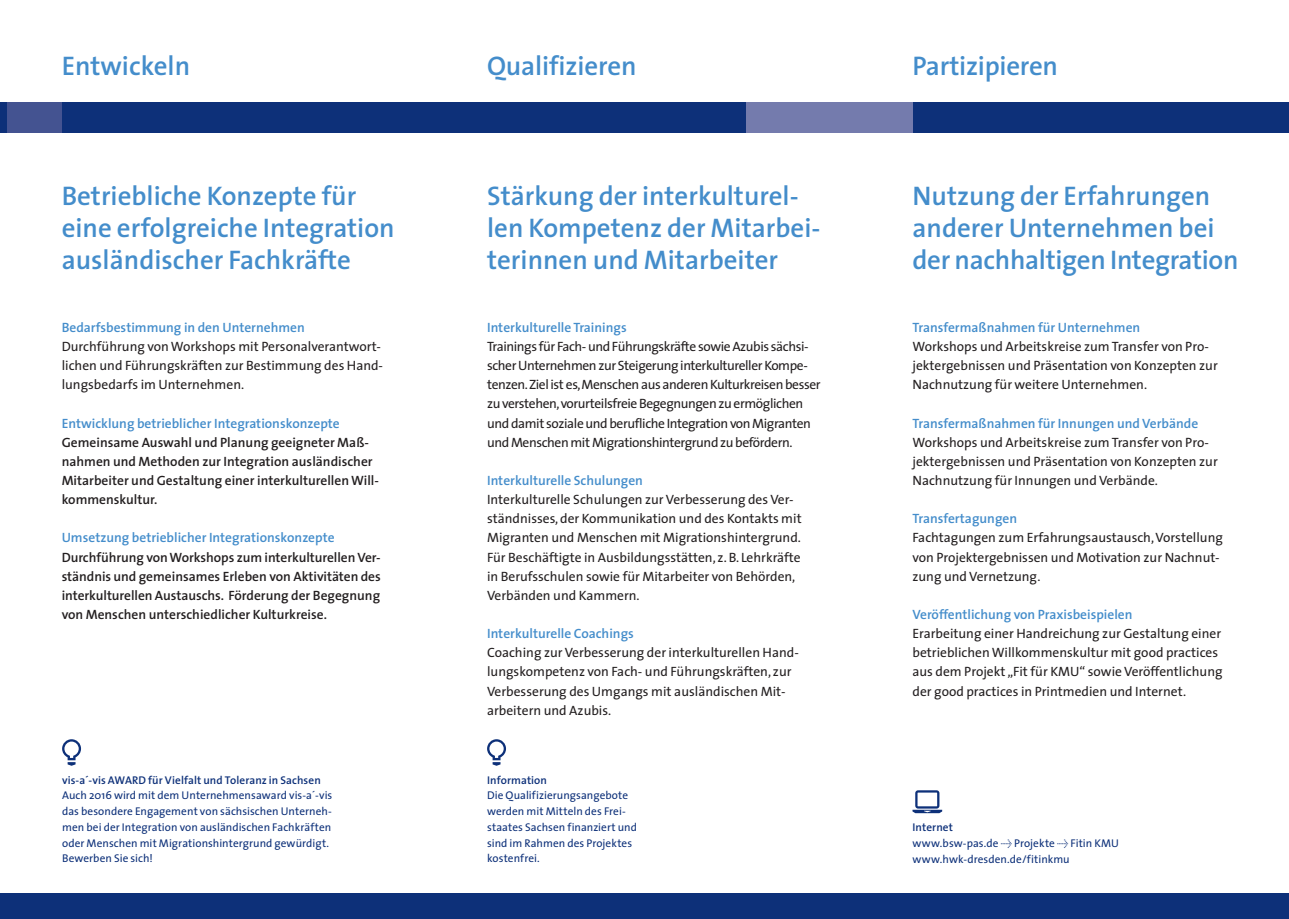
<style>
.page{position:relative;width:1289px;height:919px;background:#fff}
.page>*{position:absolute;margin:0;border:0;box-sizing:border-box;transform-origin:0 0}
.t1{font:600 27px/32.4px "The Sans";color:#448dcb}
.t2{font:13.5px/19.2px "The Sans";color:#231f20}
.t3{font:600 13.5px/19.2px "The Sans";color:#231f20}
.t4{font:600 13.5px "The Sans";color:#448dcb}
.t5{font:13.5px/19.2px "The Sans";letter-spacing:-.03em;color:#231f20}
.t6{font:11.25px/15.8px "The Sans";letter-spacing:.005em;color:#0d3079}
.t7{font:600 11.25px "The Sans";letter-spacing:.01em;color:#0d3079}
.s1{font-weight:600}
.s2{font-family:"The Sans Expert"}
</style>
<div class="page">
<div style="left:0;top:893px;width:1288px;height:25px;background:#0d3079"></div>
<div style="left:0;top:102px;width:1288px;height:30px;background:#0d3079"></div>
<div style="left:745px;top:102px;width:167px;height:30px;background:#747bad"></div>
<div style="left:8px;top:102px;width:54px;height:30px;background:#445391"></div>
<svg style="left:912px;top:790px;width:30px;height:23px"></svg>
<svg style="left:487px;top:739px;width:19px;height:26px"></svg>
<svg style="left:62px;top:739px;width:19px;height:26px"></svg>
<h1 class="t1" style="left:62px;top:49px;width:130px">Entwickeln</h1>
<h1 class="t1" style="left:62px;top:178px;width:334px">Betriebliche Konzepte für eine erfolgreiche Integration ausländischer Fachkräfte</h1>
<p class="t4" style="left:62px;top:316px;width:245px">Bedarfsbestimmung in den Unternehmen</p>
<p class="t2" style="left:62px;top:336px;width:323px">Durchführung von Workshops mit Personalverantwort&shy;lichen und Führungskräften zur Bestimmung des Hand&shy;lungsbedarfs im Unternehmen.</p>
<p class="t4" style="left:62px;top:411px;width:280px">Entwicklung betrieblicher Integrationskonzepte</p>
<p class="t3" style="left:62px;top:432px;width:319px">Gemeinsame Auswahl und Planung geeigneter Maß&shy;nahmen und Methoden zur Integration ausländischer Mitarbeiter und Gestaltung einer interkulturellen Will&shy;kommenskultur.</p>
<p class="t4" style="left:62px;top:526px;width:274px">Umsetzung betrieblicher Integrationskonzepte</p>
<p class="t3" style="left:62px;top:547px;width:321px;text-align:justify">Durchführung von Workshops zum interkulturellen Ver&shy;ständnis und gemeinsames Erleben von Aktivitäten des interkulturellen Austauschs. Förderung der Begegnung von Menschen unterschiedlicher Kulturkreise.</p>
<p class="t7" style="left:62px;top:770px;width:260px">vis-a´-vis AWARD für Vielfalt und Toleranz in Sachsen</p>
<p class="t6" style="left:62px;top:787px;width:272px">Auch 2016 wird mit dem Unternehmensaward vis-a´-vis das besondere Engagement von sächsischen Unterneh&shy;men bei der Integration von ausländischen Fachkräften oder Menschen mit Migrationshintergrund gewürdigt.<br>Bewerben Sie sich!</p>
<h1 class="t1" style="left:487px;top:49px;width:151px">Qualifizieren</h1>
<h1 class="t1" style="left:487px;top:178px;width:335px">Stärkung der interkulturel&shy;len Kompetenz der Mitarbei&shy;terinnen und Mitarbeiter</h1>
<p class="t4" style="left:487px;top:316px;width:141px">Interkulturelle Trainings</p>
<p class="t5" style="left:487px;top:336px;width:335px">Trainings für Fach- und Führungskräfte sowie Azubis sächsi&shy;scher Unternehmen zur Steigerung interkultureller Kompe&shy;tenzen. Ziel ist es, Menschen aus anderen Kulturkreisen besser zu verstehen, vorurteilsfreie Begegnungen zu ermöglichen und damit soziale und berufliche Integration von Migranten und Menschen mit Migrationshintergrund zu befördern.</p>
<p class="t4" style="left:487px;top:469px;width:157px">Interkulturelle Schulungen</p>
<p class="t2" style="left:487px;top:489px;width:316px">Interkulturelle Schulungen zur Verbesserung des Ver&shy;ständnisses, der Kommunikation und des Kontakts mit Migranten und Menschen mit Migrationshintergrund.<br>Für Beschäftigte in Ausbildungsstätten, z. B. Lehrkräfte in Berufsschulen sowie für Mitarbeiter von Behörden, Verbänden und Kammern.</p>
<p class="t4" style="left:487px;top:622px;width:148px">Interkulturelle Coachings</p>
<p class="t2" style="left:487px;top:642px;width:313px">Coaching zur Verbesserung der interkulturellen Hand&shy;lungskompetenz von Fach- und Führungskräften, zur Verbesserung des Umgangs mit ausländischen Mit&shy;arbeitern und Azubis.</p>
<p class="t7" style="left:487px;top:770px;width:61px">Information</p>
<p class="t6" style="left:487px;top:787px;width:151px">Die Qualifizierungsangebote werden mit Mitteln des Frei&shy;staates Sachsen finanziert und sind im Rahmen des Projektes kostenfrei.</p>
<h1 class="t1" style="left:912px;top:49px;width:147px">Partizipieren</h1>
<h1 class="t1" style="left:912px;top:178px;width:327px">Nutzung der Erfahrungen anderer Unternehmen bei der nachhaltigen Integration</h1>
<p class="t4" style="left:912px;top:316px;width:229px">Transfermaßnahmen für Unternehmen</p>
<p class="t2" style="left:912px;top:336px;width:307px">Workshops und Arbeitskreise zum Transfer von Pro&shy;jektergebnissen und Präsentation von Konzepten zur<br>Nachnutzung für weitere Unternehmen.</p>
<p class="t4" style="left:912px;top:411px;width:287px">Transfermaßnahmen für Innungen und Verbände</p>
<p class="t2" style="left:912px;top:432px;width:307px">Workshops und Arbeitskreise zum Transfer von Pro&shy;jektergebnissen und Präsentation von Konzepten zur<br>Nachnutzung für Innungen und Verbände.</p>
<p class="t4" style="left:912px;top:507px;width:106px">Transfertagungen</p>
<p class="t2" style="left:912px;top:528px;width:312px">Fachtagungen zum Erfahrungsaustausch, Vorstellung von Projektergebnissen und Motivation zur Nachnut&shy;zung und Vernetzung.</p>
<p class="t4" style="left:912px;top:603px;width:221px">Veröffentlichung von Praxisbeispielen</p>
<p class="t2" style="left:912px;top:623px;width:311px">Erarbeitung einer Handreichung zur Gestaltung einer betrieblichen Willkommenskultur mit good practices aus dem Projekt „Fit für KMU“ sowie Veröffentlichung der good practices in Printmedien und Internet.</p>
<p class="t6" style="left:912px;top:818px;width:208px"><span class="s1">Internet<br></span>www.bsw-pas.de <span class="s2">Û</span> Projekte <span class="s2">Û</span> Fitin KMU www.hwk-dresden.de/fitinkmu</p>
</div>
